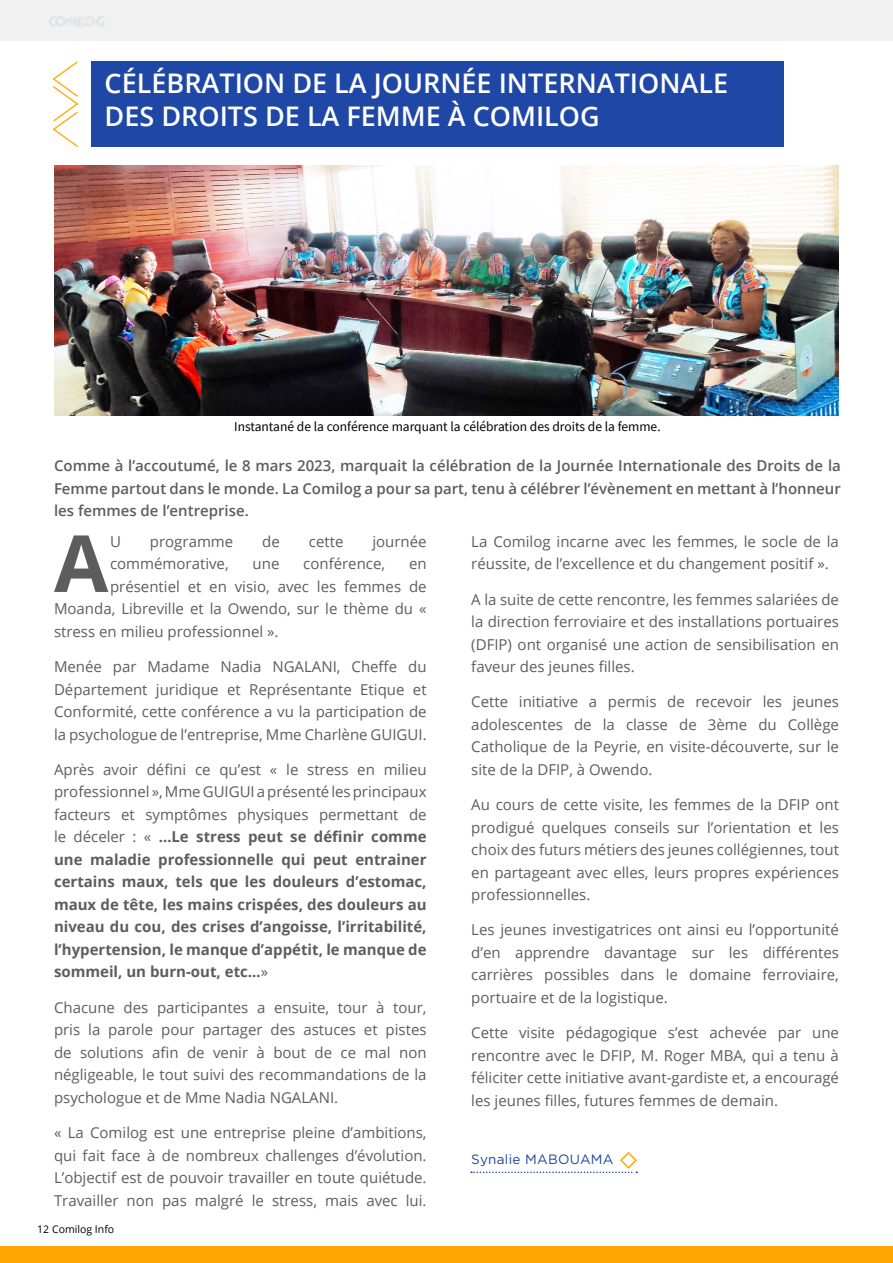
<style>
.page{position:relative;width:893px;height:1263px;background:#fff}
.page>*{position:absolute;margin:0;border:0;box-sizing:border-box;transform-origin:0 0}
.t1{font:600 27px/32.4px "Open Sans";color:#fff}
.t2{font:15px/22.5px "Open Sans";color:#5d5d60;text-align:justify}
.t3{font:700 15px/22.5px "Open Sans";color:#5d5d60;text-align:justify}
.t4{font:600 15px/22.5px "Open Sans";color:#5d5d60;text-align:justify}
.t5{font:13.5px "Source Sans Pro";color:#000}
.t6{font:13.5px "Gotham";letter-spacing:.02em;color:#1e47a6}
.t7{font:10.5px "Open Sans";color:#000}
.s1{font-weight:400}
</style>
<div class="page">
<div style="left:0;top:0;width:893px;height:40px;background:#f1f1f2"></div>
<svg style="left:49px;top:16px;width:55px;height:11px"></svg>
<div style="left:0;top:1246px;width:893px;height:17px;background:#ffa700"></div>
<div style="left:91px;top:61px;width:692px;height:86px;background:#1e47a6"></div>
<svg style="left:53px;top:61px;width:25px;height:86px"></svg>
<img style="left:54px;top:166px;width:785px;height:249px">
<svg style="left:471px;top:1152px;width:166px;height:21px"></svg>
<svg style="left:54px;top:535px;width:54px;height:57px"></svg>
<h1 class="t1" style="left:105px;top:67px;width:625px">CÉLÉBRATION DE LA JOURNÉE INTERNATIONALE<br>DES DROITS DE LA FEMME À COMILOG</h1>
<p class="t5" style="left:234px;top:418px;width:428px">Instantané de la conférence marquant la célébration des droits de la femme.</p>
<p class="t4" style="left:54px;top:454px;width:788px">Comme à l’accoutumé, le 8 mars 2023, marquait la célébration de la Journée Internationale des Droits de la Femme partout dans le monde. La Comilog a pour sa part, tenu à célébrer l’évènement en mettant à l’honneur les femmes de l’entreprise.</p>
<p class="t2" style="left:110px;top:530px;width:12px">U</p>
<p class="t2" style="left:150px;top:530px;width:85px">programme</p>
<p class="t2" style="left:262px;top:530px;width:19px">de</p>
<p class="t2" style="left:309px;top:530px;width:36px">cette</p>
<p class="t2" style="left:372px;top:530px;width:56px">journée</p>
<p class="t2" style="left:110px;top:552px;width:120px">commémorative,</p>
<p class="t2" style="left:253px;top:552px;width:28px">une</p>
<p class="t2" style="left:303px;top:552px;width:83px">conférence,</p>
<p class="t2" style="left:409px;top:552px;width:19px">en</p>
<p class="t2" style="left:110px;top:575px;width:318px">présentiel et en visio, avec les femmes de</p>
<p class="t2" style="left:54px;top:597px;width:374px">Moanda, Libreville et la Owendo, sur le thème du «</p>
<p class="t2" style="left:54px;top:620px;width:226px">stress en milieu professionnel ».</p>
<p class="t2" style="left:54px;top:655px;width:374px">Menée par Madame Nadia NGALANI, Cheffe du Département juridique et Représentante Etique et Conformité, cette conférence a vu la participation de la psychologue de l’entreprise, Mme Charlène GUIGUI.</p>
<p class="t3" style="left:54px;top:758px;width:374px"><span class="s1">Après avoir défini ce qu’est « le stress en milieu professionnel », Mme GUIGUI a présenté les principaux facteurs et symptômes physiques permettant de le déceler : «</span> …Le stress peut se définir comme une maladie professionnelle qui peut entrainer certains maux, tels que les douleurs d’estomac, maux de tête, les mains crispées, des douleurs au niveau du cou, des crises d’angoisse, l’irritabilité, l’hypertension, le manque d’appétit, le manque de sommeil, un burn-out, etc…<span class="s1">»</span></p>
<p class="t2" style="left:54px;top:996px;width:374px">Chacune des participantes a ensuite, tour à tour, pris la parole pour partager des astuces et pistes de solutions afin de venir à bout de ce mal non négligeable, le tout suivi des recommandations de la psychologue et de Mme Nadia NGALANI.</p>
<p class="t2" style="left:54px;top:1121px;width:374px">« La Comilog est une entreprise pleine d’ambitions, qui fait face à de nombreux challenges d’évolution.<br>L’objectif est de pouvoir travailler en toute quiétude.<br>Travailler non pas malgré le stress, mais avec lui.</p>
<p class="t7" style="left:37px;top:1222px;width:78px">12 Comilog Info</p>
<p class="t2" style="left:471px;top:530px;width:369px">La Comilog incarne avec les femmes, le socle de la réussite, de l’excellence et du changement positif ».</p>
<p class="t2" style="left:471px;top:588px;width:369px">A la suite de cette rencontre, les femmes salariées de la direction ferroviaire et des installations portuaires (DFIP) ont organisé une action de sensibilisation en faveur des jeunes filles.</p>
<p class="t2" style="left:471px;top:690px;width:369px">Cette initiative a permis de recevoir les jeunes adolescentes de la classe de 3ème du Collège Catholique de la Peyrie, en visite-découverte, sur le site de la DFIP, à Owendo.</p>
<p class="t2" style="left:471px;top:793px;width:369px">Au cours de cette visite, les femmes de la DFIP ont prodigué quelques conseils sur l’orientation et les choix des futurs métiers des jeunes collégiennes, tout en partageant avec elles, leurs propres expériences professionnelles.</p>
<p class="t2" style="left:471px;top:918px;width:369px">Les jeunes investigatrices ont ainsi eu l’opportunité d’en apprendre davantage sur les différentes carrières possibles dans le domaine ferroviaire, portuaire et de la logistique.</p>
<p class="t2" style="left:471px;top:1021px;width:369px">Cette visite pédagogique s’est achevée par une rencontre avec le DFIP, M. Roger MBA, qui a tenu à féliciter cette initiative avant-gardiste et, a encouragé les jeunes filles, futures femmes de demain.</p>
<p class="t6" style="left:471px;top:1150px;width:144px">Synalie MABOUAMA</p>
</div>
